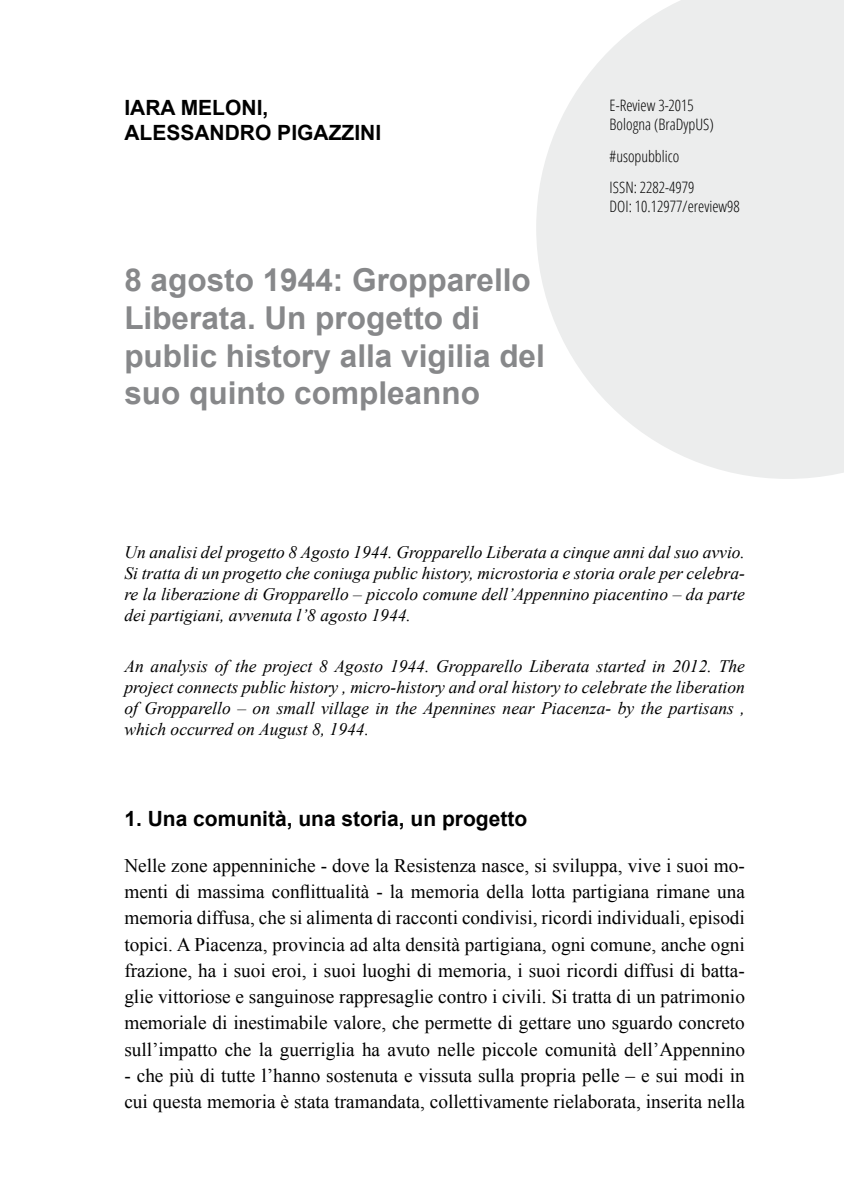
<style>
.page{position:relative;width:844px;height:1191px;background:#fff}
.page>*{position:absolute;margin:0;border:0;box-sizing:border-box;transform-origin:0 0}
.t1{font:700 31.5px/37.8px "Arial";color:#87888a}
.t2{font:700 21px/25.2px "Arial";color:#000}
.t3{font:19.25px/26.2px "Times New Roman";color:#000;text-align:justify}
.t4{font:italic 17.5px/21px "Times New Roman";color:#000;text-align:justify}
.t5{font:300 condensed 15.75px/18.9px "Open Sans";color:#000}
</style>
<div class="page">
<svg style="left:536px;top:0;width:307px;height:479px;fill:#eceded"></svg>
<p class="t2" style="left:124px;top:95px;width:258px">IARA MELONI,<br>ALESSANDRO PIGAZZINI</p>
<h1 class="t1" style="left:124px;top:262px;width:422px">8 agosto 1944: Gropparello<br>Liberata. Un progetto di public history alla vigilia del suo quinto compleanno</h1>
<p class="t5" style="left:609px;top:96px;width:105px">E-Review 3-2015<br>Bologna (BraDypUS)</p>
<p class="t5" style="left:609px;top:140px;width:86px;line-height:31.5px">#usopubblico<br>ISSN: 2282-4979</p>
<p class="t5" style="left:609px;top:196px;width:132px">DOI: 10.12977/ereview98</p>
<p class="t4" style="left:124px;top:541px;width:622px">Un analisi del progetto 8 Agosto 1944. Gropparello Liberata a cinque anni dal suo avvio.<br>Si tratta di un progetto che coniuga public history, microstoria e storia orale per celebra&shy;re la liberazione di Gropparello – piccolo comune dell’Appennino piacentino – da parte dei partigiani, avvenuta l’8 agosto 1944.</p>
<p class="t4" style="left:124px;top:655px;width:622px">An analysis of the project 8 Agosto 1944. Gropparello Liberata started in 2012. The project connects public history , micro-history and oral history to celebrate the liberation of Gropparello – on small village in the Apennines near Piacenza- by the partisans , which occurred on August 8, 1944.</p>
<p class="t2" style="left:124px;top:806px;width:404px">1. Una comunità, una storia, un progetto</p>
<p class="t3" style="left:124px;top:852px;width:622px">Nelle zone appenniniche - dove la Resistenza nasce, si sviluppa, vive i suoi mo&shy;menti di massima conflittualità - la memoria della lotta partigiana rimane una memoria diffusa, che si alimenta di racconti condivisi, ricordi individuali, episodi topici. A Piacenza, provincia ad alta densità partigiana, ogni comune, anche ogni frazione, ha i suoi eroi, i suoi luoghi di memoria, i suoi ricordi diffusi di batta&shy;glie vittoriose e sanguinose rappresaglie contro i civili. Si tratta di un patrimonio memoriale di inestimabile valore, che permette di gettare uno sguardo concreto sull’impatto che la guerriglia ha avuto nelle piccole comunità dell’Appennino</p>
<p class="t3" style="left:124px;top:1062px;width:622px">- che più di tutte l’hanno sostenuta e vissuta sulla propria pelle – e sui modi in cui questa memoria è stata tramandata, collettivamente rielaborata, inserita nella</p>
</div>
